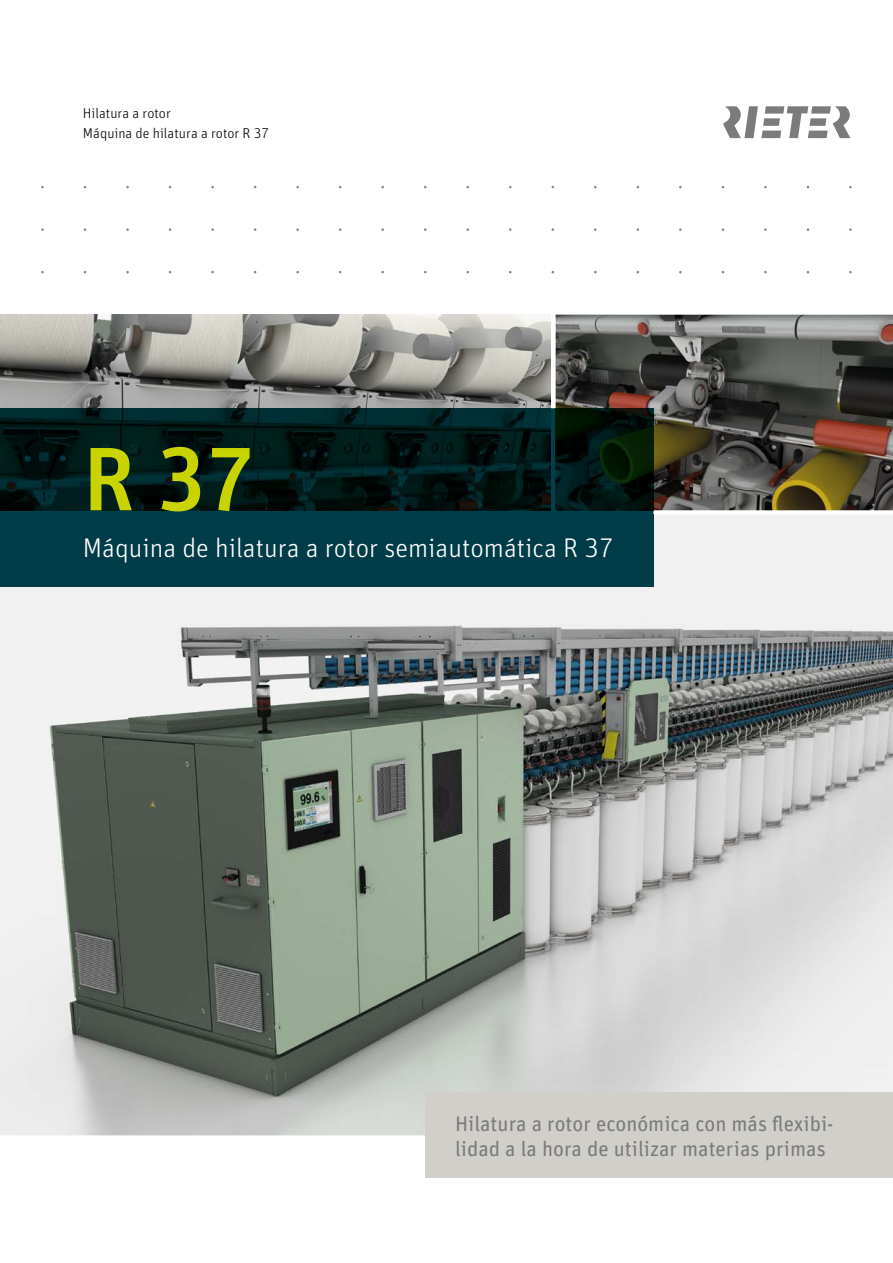
<style>
.page{position:relative;width:893px;height:1263px;background:#fff}
.page>*{position:absolute;margin:0;border:0;box-sizing:border-box;transform-origin:0 0}
.t1{font:500 90px "Unit Pro";color:#c8d300}
.t2{font:300 27px "Unit Pro";color:#fff}
.t3{font:21px/25.5px "Unit Pro";color:#7c7b7b}
.t4{font:300 14.25px/20.5px "Unit Pro";color:#000}
</style>
<div class="page">
<svg style="left:723px;top:106px;width:127px;height:32px"></svg>
<img style="left:556px;top:315px;width:337px;height:195px">
<img style="left:0;top:514px;width:893px;height:621px">
<img style="left:0;top:315px;width:551px;height:93px">
<svg style="left:0;top:408px;width:653px;height:106px;background:#011b1b"></svg>
<img style="left:556px;top:408px;width:97px;height:102px">
<div style="left:0;top:514px;width:653px;height:73px;background:#003d48"></div>
<div style="left:425px;top:1093px;width:468px;height:85px;background:#d0cfc9"></div>
<p class="t4" style="left:83px;top:102px;width:188px">Hilatura a rotor<br>Máquina de hilatura a rotor R 37</p>
<h1 class="t1" style="left:83px;top:411px;width:175px">R 37</h1>
<p class="t2" style="left:83px;top:529px;width:533px">Máquina de hilatura a rotor semiautomática R 37</p>
<p class="t3" style="left:455px;top:1110px;width:380px">Hilatura a rotor económica con más flexibi&shy;lidad a la hora de utilizar materias primas</p>
</div>
